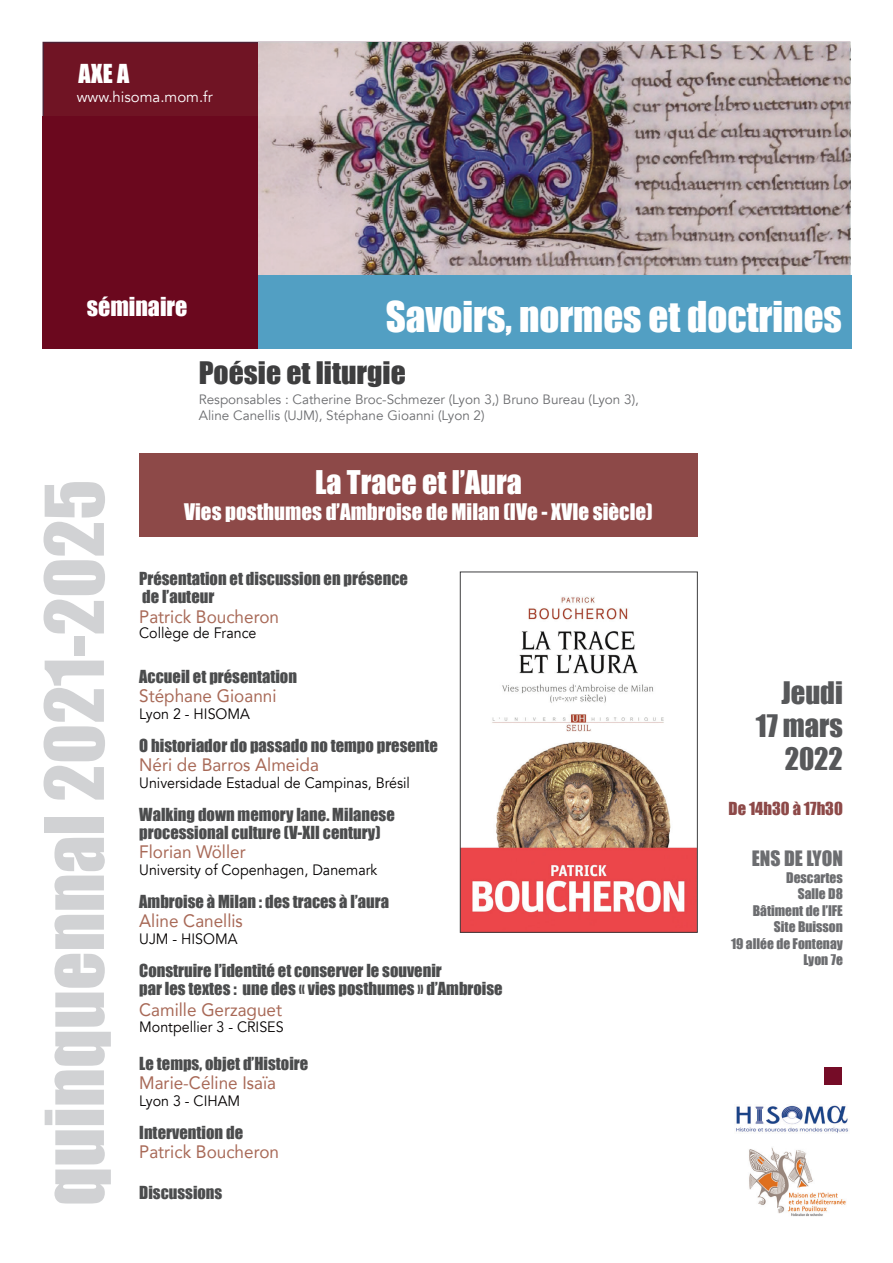
<style>
.page{position:relative;width:893px;height:1263px;background:#fff}
.page>*{position:absolute;margin:0;border:0;box-sizing:border-box;transform-origin:0 0}
.t1{font:75px "Impact";color:#d1d2d4}
.t2{font:39px "Impact";color:#fff}
.t3{font:30px "Impact";color:#fff}
.t4{font:28.5px "Impact";color:#3e3e3f;scale:1.04 1}
.t5{font:28.5px/33px "Impact";color:#57585a;text-align:right}
.t6{font:24px "Impact";color:#fff}
.t7{font:21px "Impact";color:#fff}
.t8{font:19.5px "Impact";color:#6c6d70}
.t9{font:18px "Avenir";color:#a86957;scale:.95 1}
.t10{font:16.5px/18px "Impact";color:#4b4c4d}
.t11{font:16.5px "Impact";color:#8d4948}
.t12{font:15px "Avenir";color:#040101;scale:.95 1}
.t13{font:15px "Avenir";color:#fff}
.t14{font:13.5px/16.5px "Avenir";color:#6c6d70}
.t15{font:13.5px/16.5px "Impact";color:#6c6d70;text-align:right}
</style>
<div class="page">
<div style="left:43px;top:42px;width:807px;height:252px;background:#701424;border:2px solid #4e2135"></div>
<img style="left:749px;top:1147px;width:97px;height:69px">
<div style="left:43px;top:117px;width:530px;height:232px;background:#6b081e"></div>
<div style="left:825px;top:1068px;width:17px;height:17px;background:#750c27"></div>
<img style="left:259px;top:43px;width:592px;height:232px">
<div style="left:139px;top:454px;width:559px;height:83px;background:#8d4948"></div>
<div style="left:258px;top:275px;width:593px;height:74px;background:#529fc3"></div>
<img style="left:736px;top:1105px;width:113px;height:28px">
<img style="left:462px;top:597px;width:234px;height:334px">
<div style="left:460px;top:572px;width:238px;height:361px;border:1px solid #3e3e3f"></div>
<h3 class="t6" style="left:78px;top:55px;width:52px">AXE A</h3>
<p class="t13" style="left:77px;top:88px;width:137px">www.hisoma.mom.fr</p>
<h3 class="t6" style="left:87px;top:288px;width:102px">séminaire</h3>
<h2 class="t2" style="left:386px;top:287px;width:458px">Savoirs, normes et doctrines</h2>
<h3 class="t4" style="left:199px;top:351px;width:201px">Poésie et liturgie</h3>
<h1 class="t1" style="left:16px;top:1206px;width:727px;rotate:-90deg">quinquennal 2021-2025</h1>
<p class="t14" style="left:199px;top:391px;width:442px">Responsables : Catherine Broc-Schmezer (Lyon 3,) Bruno Bureau (Lyon 3),<br>Aline Canellis (UJM), Stéphane Gioanni (Lyon 2)</p>
<h3 class="t3" style="left:315px;top:459px;width:208px">La Trace et l’Aura</h3>
<p class="t7" style="left:184px;top:495px;width:470px">Vies posthumes d’Ambroise de Milan (IVe - XVIe siècle)</p>
<p class="t10" style="left:139px;top:569px;width:270px">Présentation et discussion en présence de l’auteur</p>
<p class="t9" style="left:139px;top:602px;width:149px">Patrick Boucheron</p>
<p class="t12" style="left:139px;top:623px;width:125px">Collège de France</p>
<p class="t10" style="left:139px;top:667px;width:159px">Accueil et présentation</p>
<p class="t9" style="left:139px;top:681px;width:146px">Stéphane Gioanni</p>
<p class="t12" style="left:139px;top:704px;width:118px">Lyon 2 - HISOMA</p>
<p class="t10" style="left:139px;top:736px;width:300px">O historiador do passado no tempo presente</p>
<p class="t9" style="left:139px;top:750px;width:191px">Néri de Barros Almeida</p>
<p class="t12" style="left:139px;top:773px;width:287px">Universidade Estadual de Campinas, Brésil</p>
<p class="t10" style="left:139px;top:805px;width:257px">Walking down memory lane. Milanese processional culture (V-XII century)</p>
<p class="t9" style="left:139px;top:837px;width:114px">Florian Wöller</p>
<p class="t12" style="left:139px;top:860px;width:252px">University of Copenhagen, Danemark</p>
<p class="t10" style="left:139px;top:892px;width:251px">Ambroise à Milan : des traces à l’aura</p>
<p class="t9" style="left:139px;top:906px;width:111px">Aline Canellis</p>
<p class="t12" style="left:139px;top:929px;width:105px">UJM - HISOMA</p>
<p class="t10" style="left:139px;top:961px;width:365px">Construire l’identité et conserver le souvenir<br>par les textes : une des « vies posthumes » d’Ambroise</p>
<p class="t9" style="left:139px;top:995px;width:152px">Camille Gerzaguet</p>
<p class="t12" style="left:139px;top:1018px;width:154px">Montpellier 3 - CRISES</p>
<p class="t10" style="left:139px;top:1054px;width:170px">Le temps, objet d’Histoire</p>
<p class="t9" style="left:139px;top:1068px;width:146px">Marie-Céline Isaïa</p>
<p class="t12" style="left:139px;top:1091px;width:108px">Lyon 3 - CIHAM</p>
<p class="t10" style="left:139px;top:1123px;width:105px">Intervention de</p>
<p class="t9" style="left:139px;top:1137px;width:149px">Patrick Boucheron</p>
<p class="t10" style="left:139px;top:1183px;width:85px">Discussions</p>
<h3 class="t5" style="left:756px;top:676px;width:89px">Jeudi<br>17 mars<br>2022</h3>
<p class="t11" style="left:728px;top:796px;width:116px">De 14h30 à 17h30</p>
<p class="t8" style="left:752px;top:844px;width:93px">ENS DE LYON</p>
<p class="t15" style="left:731px;top:869px;width:113px">Descartes<br>Salle D8<br>Bâtiment de l’IFE<br>Site Buisson<br>19 allée de Fontenay<br>Lyon 7e</p>
</div>
